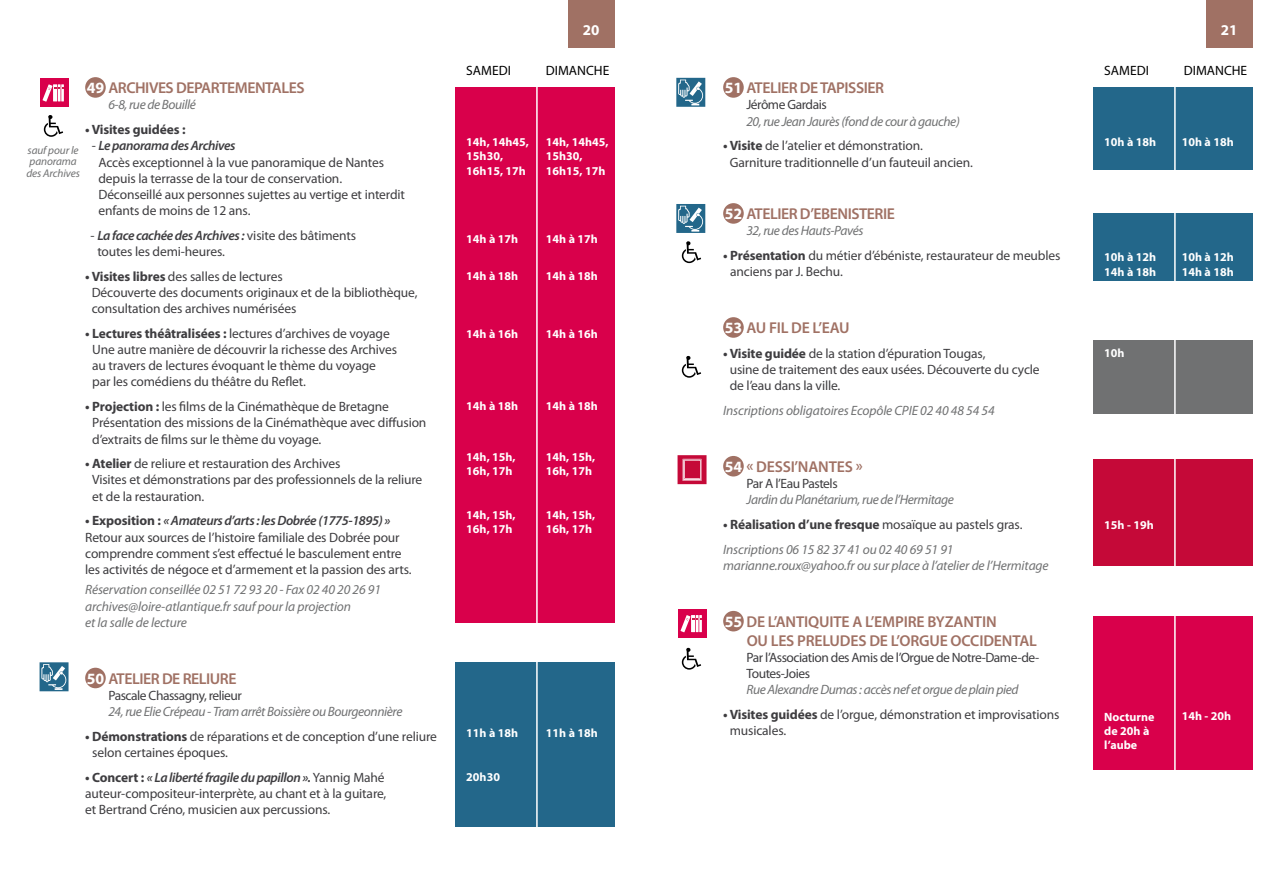
<style>
.page{position:relative;width:1276px;height:893px;background:#fff}
.page>*{position:absolute;margin:0;border:0;box-sizing:border-box;transform-origin:0 0}
.t1{font:600 15.75px "Myriad Pro";letter-spacing:-.03em;color:#a07164}
.t2{font:600 15.75px/18.9px "Myriad Pro";letter-spacing:-.01em;color:#a07164}
.t3{font:700 15px "Myriad Pro";color:#fff}
.t4{font:13.5px/16.2px "Myriad Pro";letter-spacing:-.01em;color:#3e3d40}
.t5{font:italic 13.5px/16.2px "Myriad Pro";letter-spacing:-.015em;color:#707172}
.t6{font:13.5px/16.2px "Myriad Pro";letter-spacing:-.035em;color:#3e3d40}
.t7{font:13.5px "Myriad Pro";color:#000}
.t8{font:700 13.5px "Myriad Pro";letter-spacing:-.01em;color:#3e3d40}
.t9{font:700 12px/14.4px "Myriad Pro";color:#fff}
.t10{font:italic 11.25px/11.4px "Myriad Pro";letter-spacing:-.01em;color:#707172}
.s1{font-weight:700;color:#fff}
.s2{font-weight:600;font-style:italic}
.s3{font-weight:700}
.s4{font-weight:700;font-style:normal;color:#3e3d40}
.s5{font-style:normal;color:#3e3d40}
</style>
<div class="page">
<div style="left:1093px;top:340px;width:159px;height:74px;background:#707172"></div>
<div style="left:1093px;top:460px;width:159px;height:106px;background:#c50938"></div>
<div style="left:1093px;top:617px;width:159px;height:153px;background:#d9004b"></div>
<div style="left:455px;top:662px;width:159px;height:165px;background:#23678a"></div>
<div style="left:1093px;top:214px;width:159px;height:67px;background:#23678a"></div>
<div style="left:1093px;top:88px;width:159px;height:82px;background:#23678a"></div>
<div style="left:455px;top:88px;width:159px;height:535px;background:#d9004b"></div>
<div style="left:723px;top:77px;width:21px;height:21px;background:#a07164;border-radius:50%"></div>
<div style="left:723px;top:203px;width:21px;height:21px;background:#a07164;border-radius:50%"></div>
<div style="left:723px;top:317px;width:21px;height:21px;background:#a07164;border-radius:50%"></div>
<div style="left:723px;top:456px;width:21px;height:20px;background:#a07164;border-radius:50%"></div>
<div style="left:723px;top:611px;width:21px;height:20px;background:#a07164;border-radius:50%"></div>
<div style="left:85px;top:77px;width:21px;height:21px;background:#a07164;border-radius:50%"></div>
<div style="left:85px;top:668px;width:21px;height:20px;background:#a07164;border-radius:50%"></div>
<div style="left:1205px;top:0;width:47px;height:47px;background:#a07164"></div>
<div style="left:568px;top:0;width:46px;height:47px;background:#a07164"></div>
<svg style="left:682px;top:241px;width:19px;height:22px"></svg>
<svg style="left:682px;top:356px;width:19px;height:22px"></svg>
<hr style="left:1174px;top:74px;width:1px;height:808px;background:#fff">
<hr style="left:536px;top:74px;width:2px;height:808px;background:#fff">
<div style="left:40px;top:78px;width:29px;height:29px;background:#d9004b"></div>
<hr style="left:61px;top:84px;width:3px;height:17px;background:#fff">
<svg style="left:43px;top:84px;width:20px;height:18px"></svg>
<svg style="left:44px;top:115px;width:19px;height:22px"></svg>
<svg style="left:676px;top:78px;width:29px;height:29px"></svg>
<svg style="left:40px;top:662px;width:29px;height:29px"></svg>
<svg style="left:676px;top:204px;width:29px;height:29px"></svg>
<svg style="left:677px;top:455px;width:29px;height:29px"></svg>
<svg style="left:682px;top:648px;width:19px;height:22px"></svg>
<div style="left:677px;top:608px;width:29px;height:29px;background:#d9004b"></div>
<hr style="left:699px;top:615px;width:3px;height:17px;background:#fff">
<svg style="left:680px;top:615px;width:21px;height:17px"></svg>
<p class="t1" style="left:87px;top:78px;width:219px"><span class="s1">49</span> ARCHIVES DEPARTEMENTALES</p>
<p class="t5" style="left:108px;top:97px;width:89px">6-8, rue de Bouillé</p>
<p class="t8" style="left:85px;top:122px;width:102px">• Visites guidées :</p>
<p class="t4" style="left:98px;top:137px;width:308px;text-indent:-7px">- <span class="s2">Le panorama des Archives<br></span>Accès exceptionnel à la vue panoramique de Nantes depuis la terrasse de la tour de conservation.<br>Déconseillé aux personnes sujettes au vertige et interdit enfants de moins de 12 ans.</p>
<p class="t4" style="left:97px;top:227px;width:260px;text-indent:-7px">- <span class="s2">La face cachée des Archives :</span> visite des bâtiments toutes les demi-heures.</p>
<p class="t4" style="left:92px;top:268px;width:327px;text-indent:-7px"><span class="s3">• Visites libres</span> des salles de lectures<br>Découverte des documents originaux et de la bibliothèque, consultation des archives numérisées</p>
<p class="t4" style="left:92px;top:325px;width:306px;text-indent:-7px"><span class="s3">• Lectures théâtralisées :</span> lectures d’archives de voyage Une autre manière de découvrir la richesse des Archives au travers de lectures évoquant le thème du voyage par les comédiens du théâtre du Reflet.</p>
<p class="t4" style="left:92px;top:398px;width:336px;text-indent:-7px"><span class="s3">• Projection :</span> les films de la Cinémathèque de Bretagne<br>Présentation des missions de la Cinémathèque avec diffusion d’extraits de films sur le thème du voyage.</p>
<p class="t4" style="left:92px;top:455px;width:332px;text-indent:-7px"><span class="s3">• Atelier</span> de reliure et restauration des Archives<br>Visites et démonstrations par des professionnels de la reliure et de la restauration.</p>
<p class="t4" style="left:85px;top:513px;width:328px"><span class="s3">• Exposition :</span> <span class="s2">« Amateurs d’arts : les Dobrée (1775-1895) » </span>Retour aux sources de l’histoire familiale des Dobrée pour comprendre comment s’est effectué le basculement entre les activités de négoce et d’armement et la passion des arts.</p>
<p class="t5" style="left:85px;top:582px;width:297px">Réservation conseillée 02 51 72 93 20 - Fax 02 40 20 26 91 archives@loire-atlantique.fr sauf pour la projection<br>et la salle de lecture</p>
<p class="t10" style="left:26px;top:144px;width:55px">sauf pour le panorama des Archives</p>
<p class="t1" style="left:87px;top:668px;width:151px"><span class="s1">50</span> ATELIER DE RELIURE</p>
<p class="t6" style="left:108px;top:687px;width:135px">Pascale Chassagny, relieur</p>
<p class="t5" style="left:108px;top:703px;width:296px">24, rue Elie Crépeau - Tram arrêt Boissière ou Bourgeonnière</p>
<p class="t4" style="left:92px;top:728px;width:346px;text-indent:-7px"><span class="s3">• Démonstrations</span> de réparations et de conception d’une reliure selon certaines époques.</p>
<p class="t4" style="left:85px;top:769px;width:303px"><span class="s3">• Concert :</span> <span class="s2">« La liberté fragile du papillon ».</span> Yannig Mahé auteur-compositeur-interprète, au chant et à la guitare, et Bertrand Créno, musicien aux percussions.</p>
<p class="t3" style="left:583px;top:22px;width:18px">20</p>
<p class="t3" style="left:1220px;top:22px;width:18px">21</p>
<p class="t7" style="left:466px;top:62px;width:46px">SAMEDI</p>
<p class="t7" style="left:546px;top:62px;width:65px">DIMANCHE</p>
<p class="t7" style="left:1104px;top:62px;width:46px">SAMEDI</p>
<p class="t7" style="left:1184px;top:62px;width:65px">DIMANCHE</p>
<p class="t9" style="left:466px;top:135px;width:64px">14h, 14h45,<br>15h30,<br>16h15, 17h</p>
<p class="t9" style="left:546px;top:135px;width:64px">14h, 14h45,<br>15h30,<br>16h15, 17h</p>
<p class="t1" style="left:724px;top:78px;width:161px"><span class="s1">51</span> ATELIER DE TAPISSIER</p>
<p class="t6" style="left:746px;top:97px;width:82px">Jérôme Gardais</p>
<p class="t5" style="left:746px;top:113px;width:215px">20, rue Jean Jaurès (fond de cour à gauche)</p>
<p class="t4" style="left:729px;top:137px;width:245px;text-indent:-7px"><span class="s3">• Visite</span> de l’atelier et démonstration.<br>Garniture traditionnelle d’un fauteuil ancien.</p>
<p class="t9" style="left:1104px;top:135px;width:53px">10h à 18h</p>
<p class="t9" style="left:1181px;top:135px;width:53px">10h à 18h</p>
<p class="t9" style="left:466px;top:232px;width:53px">14h à 17h</p>
<p class="t9" style="left:466px;top:269px;width:53px">14h à 18h</p>
<p class="t9" style="left:546px;top:232px;width:53px">14h à 17h</p>
<p class="t9" style="left:546px;top:269px;width:53px">14h à 18h</p>
<p class="t1" style="left:724px;top:204px;width:172px"><span class="s1">52</span> ATELIER D’EBENISTERIE</p>
<p class="t5" style="left:746px;top:223px;width:119px">32, rue des Hauts-Pavés</p>
<p class="t4" style="left:730px;top:247px;width:332px;text-indent:-7px"><span class="s3">• Présentation</span> du métier d’ébéniste, restaurateur de meubles anciens par J. Bechu.</p>
<p class="t9" style="left:1104px;top:250px;width:53px">10h à 12h<br>14h à 18h</p>
<p class="t9" style="left:1181px;top:250px;width:53px">10h à 12h<br>14h à 18h</p>
<p class="t9" style="left:466px;top:327px;width:53px">14h à 16h</p>
<p class="t9" style="left:466px;top:399px;width:53px">14h à 18h</p>
<p class="t9" style="left:546px;top:327px;width:53px">14h à 16h</p>
<p class="t9" style="left:546px;top:399px;width:53px">14h à 18h</p>
<p class="t1" style="left:724px;top:318px;width:107px"><span class="s1">53</span>AU FIL DE L’EAU</p>
<p class="t4" style="left:729px;top:345px;width:311px;text-indent:-7px"><span class="s3">• Visite guidée</span> de la station d’épuration Tougas,<br>usine de traitement des eaux usées. Découverte du cycle de l’eau dans la ville.</p>
<p class="t5" style="left:723px;top:402px;width:273px">Inscriptions obligatoires Ecopôle CPIE 02 40 48 54 54</p>
<p class="t9" style="left:1104px;top:346px;width:22px">10h</p>
<p class="t9" style="left:466px;top:450px;width:51px">14h, 15h,<br>16h, 17h</p>
<p class="t9" style="left:466px;top:508px;width:51px">14h, 15h,<br>16h, 17h</p>
<p class="t9" style="left:546px;top:450px;width:51px">14h, 15h,<br>16h, 17h</p>
<p class="t9" style="left:546px;top:508px;width:51px">14h, 15h,<br>16h, 17h</p>
<p class="t1" style="left:724px;top:457px;width:50px"><span class="s1">54</span> « DESSI</p>
<p class="t1" style="left:794px;top:457px;width:70px">’NANTES »</p>
<p class="t6" style="left:746px;top:475px;width:93px">Par A l’Eau Pastels</p>
<p class="t5" style="left:746px;top:492px;width:209px">Jardin du Planétarium, rue de l’Hermitage</p>
<p class="t5" style="left:723px;top:512px;width:301px;line-height:24.8px"><span class="s4">• Réalisation d’une fresque</span> <span class="s5">mosaïque au pastels gras.<br></span>Inscriptions 06 15 82 37 41 ou 02 40 69 51 91</p>
<p class="t5" style="left:723px;top:557px;width:327px">marianne.roux@yahoo.fr ou sur place à l’atelier de l’Hermitage</p>
<p class="t9" style="left:1104px;top:518px;width:51px">15h - 19h</p>
<p class="t9" style="left:466px;top:726px;width:53px">11h à 18h</p>
<p class="t9" style="left:546px;top:726px;width:53px">11h à 18h</p>
<p class="t2" style="left:746px;top:612px;width:292px;text-indent:-22px"><span class="s1">55</span> DE L’ANTIQUITE A L’EMPIRE BYZANTIN<br>OU LES PRELUDES DE L’ORGUE OCCIDENTAL</p>
<p class="t6" style="left:746px;top:649px;width:294px">Par l’Association des Amis de l’Orgue de Notre-Dame-de-<br>Toutes-Joies</p>
<p class="t5" style="left:746px;top:682px;width:273px">Rue Alexandre Dumas : accès nef et orgue de plain pied</p>
<p class="t4" style="left:729px;top:706px;width:331px;text-indent:-7px"><span class="s3">• Visites guidées</span> de l’orgue, démonstration et improvisations musicales.</p>
<p class="t9" style="left:1104px;top:709px;width:52px">Nocturne de 20h à l’aube</p>
<p class="t9" style="left:1181px;top:709px;width:51px">14h - 20h</p>
<p class="t9" style="left:466px;top:770px;width:35px">20h30</p>
</div>
